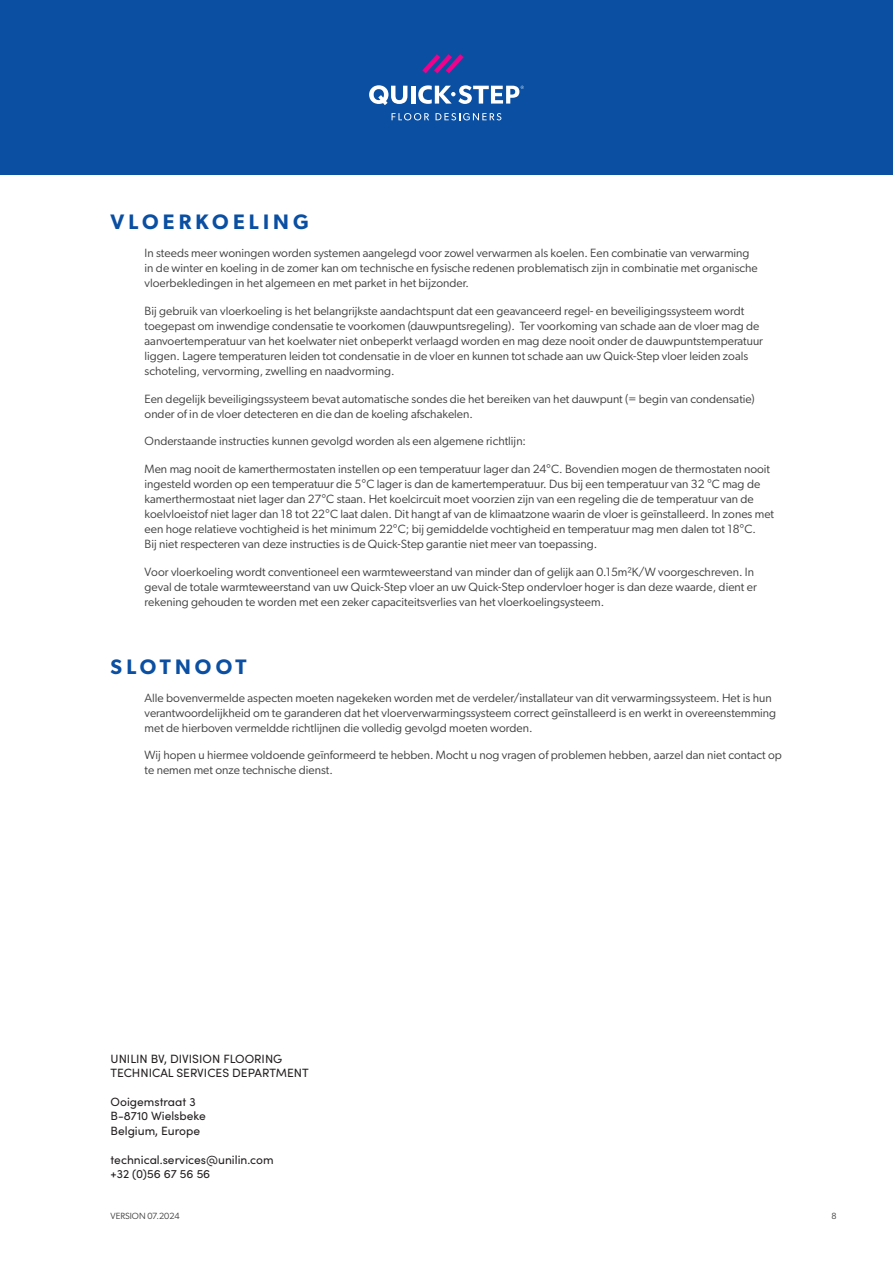
<style>
.page{position:relative;width:893px;height:1263px;background:#fff}
.page>*{position:absolute;margin:0;border:0;box-sizing:border-box;transform-origin:0 0}
.T1_-_Title{font:600 21px "Gibson";letter-spacing:.2em;color:#0a4fa2}
.Body{font:12px/15px "Gibson";color:#3e3e3f}
.t1{font:12px/14.4px "Sofia Pro";color:#231f20}
.t2{font:9px "Gibson";color:#3e3e3f}
</style>
<div class="page">
<div style="left:0;top:0;width:893px;height:174px;background:#0a4fa2"></div>
<svg style="left:392px;top:113px;width:37px;height:7px"></svg>
<svg style="left:436px;top:113px;width:65px;height:7px"></svg>
<svg style="left:422px;top:54px;width:42px;height:19px"></svg>
<svg style="left:369px;top:85px;width:38px;height:20px"></svg>
<hr style="left:411px;top:86px;width:4px;height:18px;background:#fff">
<svg style="left:418px;top:85px;width:106px;height:19px"></svg>
<p class="T1_-_Title" style="left:111px;top:210px;width:200px">VLOERKOELING</p>
<p class="Body" style="left:145px;top:245px;width:615px">In steeds meer woningen worden systemen aangelegd voor zowel verwarmen als koelen. Een combinatie van verwarming in de winter en koeling in de zomer kan om technische en fysische redenen problematisch zijn in combinatie met organische vloerbekledingen in het algemeen en met parket in het bijzonder.</p>
<p class="Body" style="left:145px;top:303px;width:620px">Bij gebruik van vloerkoeling is het belangrijkste aandachtspunt dat een geavanceerd regel- en beveiligingssysteem wordt toegepast om inwendige condensatie te voorkomen (dauwpuntsregeling). Ter voorkoming van schade aan de vloer mag de aanvoertemperatuur van het koelwater niet onbeperkt verlaagd worden en mag deze nooit onder de dauwpuntstemperatuur liggen. Lagere temperaturen leiden tot condensatie in de vloer en kunnen tot schade aan uw Quick-Step vloer leiden zoals schoteling, vervorming, zwelling en naadvorming.</p>
<p class="Body" style="left:145px;top:391px;width:612px">Een degelijk beveiligingssysteem bevat automatische sondes die het bereiken van het dauwpunt (= begin van condensatie) onder of in de vloer detecteren en die dan de koeling afschakelen.</p>
<p class="Body" style="left:145px;top:434px;width:383px">Onderstaande instructies kunnen gevolgd worden als een algemene richtlijn:</p>
<p class="Body" style="left:145px;top:461px;width:631px">Men mag nooit de kamerthermostaten instellen op een temperatuur lager dan 24°C. Bovendien mogen de thermostaten nooit ingesteld worden op een temperatuur die 5°C lager is dan de kamertemperatuur. Dus bij een temperatuur van 32 °C mag de kamerthermostaat niet lager dan 27°C staan. Het koelcircuit moet voorzien zijn van een regeling die de temperatuur van de koelvloeistof niet lager dan 18 tot 22°C laat dalen. Dit hangt af van de klimaatzone waarin de vloer is geïnstalleerd. In zones met een hoge relatieve vochtigheid is het minimum 22°C; bij gemiddelde vochtigheid en temperatuur mag men dalen tot 18°C.<br>Bij niet respecteren van deze instructies is de Quick-Step garantie niet meer van toepassing.</p>
<p class="Body" style="left:145px;top:564px;width:614px">Voor vloerkoeling wordt conventioneel een warmteweerstand van minder dan of gelijk aan 0.15m²K/W voorgeschreven. In geval de totale warmteweerstand van uw Quick-Step vloer an uw Quick-Step ondervloer hoger is dan deze waarde, dient er rekening gehouden te worden met een zeker capaciteitsverlies van het vloerkoelingsysteem.</p>
<p class="T1_-_Title" style="left:111px;top:654px;width:137px">SLOTNOOT</p>
<p class="Body" style="left:145px;top:690px;width:633px">Alle bovenvermelde aspecten moeten nagekeken worden met de verdeler/installateur van dit verwarmingssysteem. Het is hun verantwoordelijkheid om te garanderen dat het vloerverwarmingssysteem correct geïnstalleerd is en werkt in overeenstemming met de hierboven vermeldde richtlijnen die volledig gevolgd moeten worden.</p>
<p class="Body" style="left:145px;top:747px;width:639px">Wij hopen u hiermee voldoende geïnformeerd te hebben. Mocht u nog vragen of problemen hebben, aarzel dan niet contact op te nemen met onze technische dienst.</p>
<p class="t1" style="left:111px;top:1051px;width:200px">UNILIN BV, DIVISION FLOORING<br>TECHNICAL SERVICES DEPARTMENT</p>
<p class="t1" style="left:111px;top:1094px;width:87px">Ooigemstraat 3</p>
<p class="t1" style="left:111px;top:1108px;width:97px">B-8710 Wielsbeke<br>Belgium, Europe</p>
<p class="t1" style="left:111px;top:1151px;width:165px">technical.services@unilin.com</p>
<p class="t1" style="left:111px;top:1166px;width:101px">+32 (0)56 67 56 56</p>
<p class="t2" style="left:111px;top:1210px;width:71px">VERSION 07.2024</p>
<p class="t2" style="left:831px;top:1210px;width:7px">8</p>
</div>
